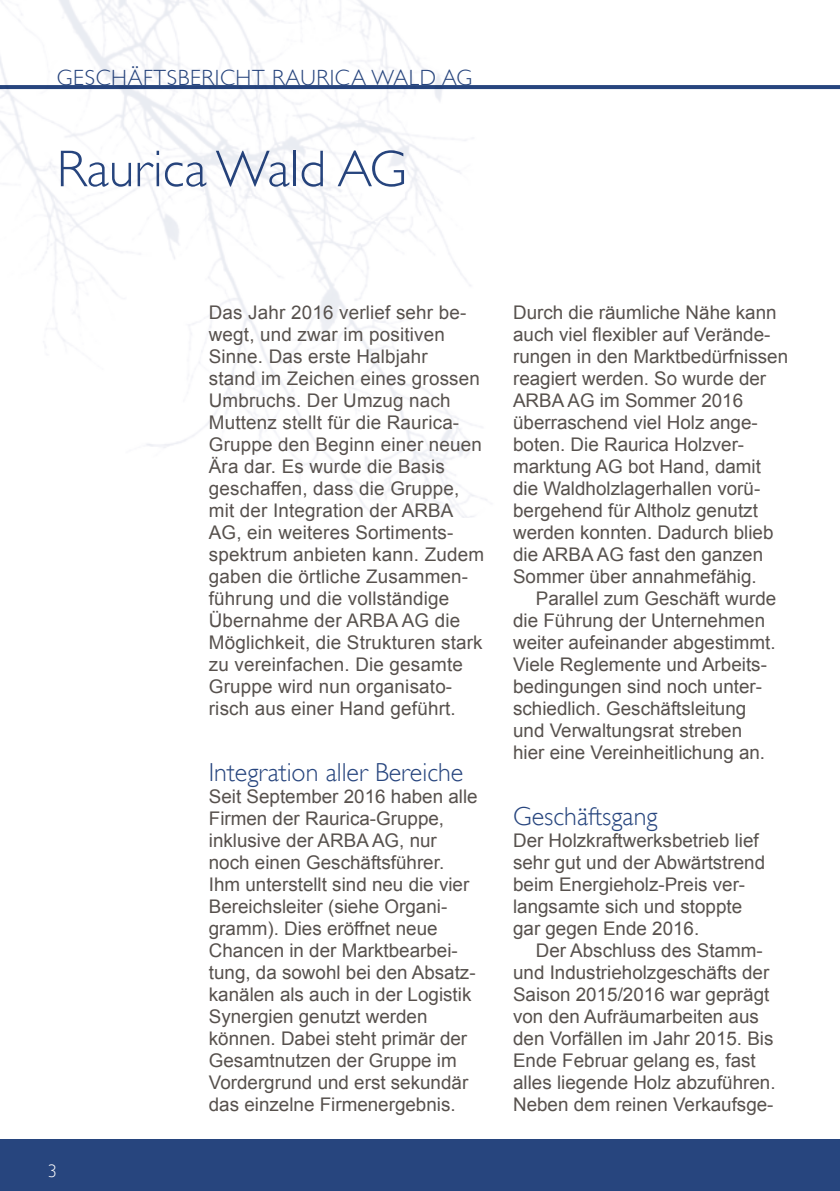
<style>
.page{position:relative;width:840px;height:1191px;background:#fff}
.page>*{position:absolute;margin:0;border:0;box-sizing:border-box;transform-origin:0 0}
.t1{font:300 52px "Gill Sans";color:#27457e}
.t2{font:300 26px "Gill Sans";color:#27457e}
.t3{font:300 22px "Gill Sans";letter-spacing:.03em;color:#27457e}
.t4{font:18.8px/22px "Arial";color:#57514d}
.t5{font:300 18px "Gill Sans";color:#fff}
</style>
<div class="page">
<div style="left:0;top:1139px;width:839px;height:52px;background:#27457e"></div>
<svg style="left:812px;top:85px;width:27px;height:4px"></svg>
<img style="left:0;top:0;width:812px;height:517px">
<p class="t3" style="left:57px;top:65px;width:417px">Geschäftsbericht Raurica Wald AG</p>
<h1 class="t1" style="left:57px;top:139px;width:351px">Raurica Wald AG</h1>
<p class="t5" style="left:48px;top:1161px;width:10px">3</p>
<p class="t4" style="left:209px;top:301px;width:276px">Das Jahr 2016 verlief sehr be&shy;wegt, und zwar im positiven<br>Sinne. Das erste Halbjahr<br>stand im Zeichen eines grossen<br>Umbruchs. Der Umzug nach<br>Muttenz stellt für die Raurica-<br>Gruppe den Beginn einer neuen<br>Ära dar. Es wurde die Basis geschaffen, dass die Gruppe, mit der Integration der ARBA<br>AG, ein weiteres Sortiments&shy;spektrum anbieten kann. Zudem gaben die örtliche Zusammen&shy;führung und die vollständige<br>Übernahme der ARBA AG die<br>Möglichkeit, die Strukturen stark zu vereinfachen. Die gesamte<br>Gruppe wird nun organisato&shy;risch aus einer Hand geführt.</p>
<h2 class="t2" style="left:209px;top:757px;width:256px">Integration aller Bereiche</h2>
<p class="t4" style="left:209px;top:785px;width:270px">Seit September 2016 haben alle<br>Firmen der Raurica-Gruppe, inklusive der ARBA AG, nur noch einen Geschäftsführer.<br>Ihm unterstellt sind neu die vier<br>Bereichsleiter (siehe Organi&shy;gramm). Dies eröffnet neue<br>Chancen in der Marktbearbei&shy;tung, da sowohl bei den Absatz&shy;kanälen als auch in der Logistik<br>Synergien genutzt werden können. Dabei steht primär der<br>Gesamtnutzen der Gruppe im<br>Vordergrund und erst sekundär das einzelne Firmenergebnis.</p>
<p class="t4" style="left:513px;top:301px;width:276px">Durch die räumliche Nähe kann auch viel flexibler auf Verände&shy;rungen in den Marktbedürfnissen reagiert werden. So wurde der<br>ARBA AG im Sommer 2016 überraschend viel Holz ange&shy;boten. Die Raurica Holzver&shy;marktung AG bot Hand, damit die Waldholzlagerhallen vorü&shy;bergehend für Altholz genutzt werden konnten. Dadurch blieb die ARBA AG fast den ganzen<br>Sommer über annahmefähig.</p>
<p class="t4" style="left:513px;top:587px;width:264px;text-indent:23px">Parallel zum Geschäft wurde die Führung der Unternehmen weiter aufeinander abgestimmt.<br>Viele Reglemente und Arbeits&shy;bedingungen sind noch unter&shy;schiedlich. Geschäftsleitung und Verwaltungsrat streben hier eine Vereinheitlichung an.</p>
<h2 class="t2" style="left:513px;top:801px;width:146px">Geschäftsgang</h2>
<p class="t4" style="left:513px;top:829px;width:253px">Der Holzkraftwerksbetrieb lief sehr gut und der Abwärtstrend beim Energieholz-Preis ver&shy;langsamte sich und stoppte gar gegen Ende 2016.</p>
<p class="t4" style="left:513px;top:939px;width:264px;text-indent:23px">Der Abschluss des Stamm&shy;und Industrieholzgeschäfts der<br>Saison 2015/2016 war geprägt von den Aufräumarbeiten aus den Vorfällen im Jahr 2015. Bis<br>Ende Februar gelang es, fast alles liegende Holz abzuführen.<br>Neben dem reinen Verkaufsge-</p>
</div>
